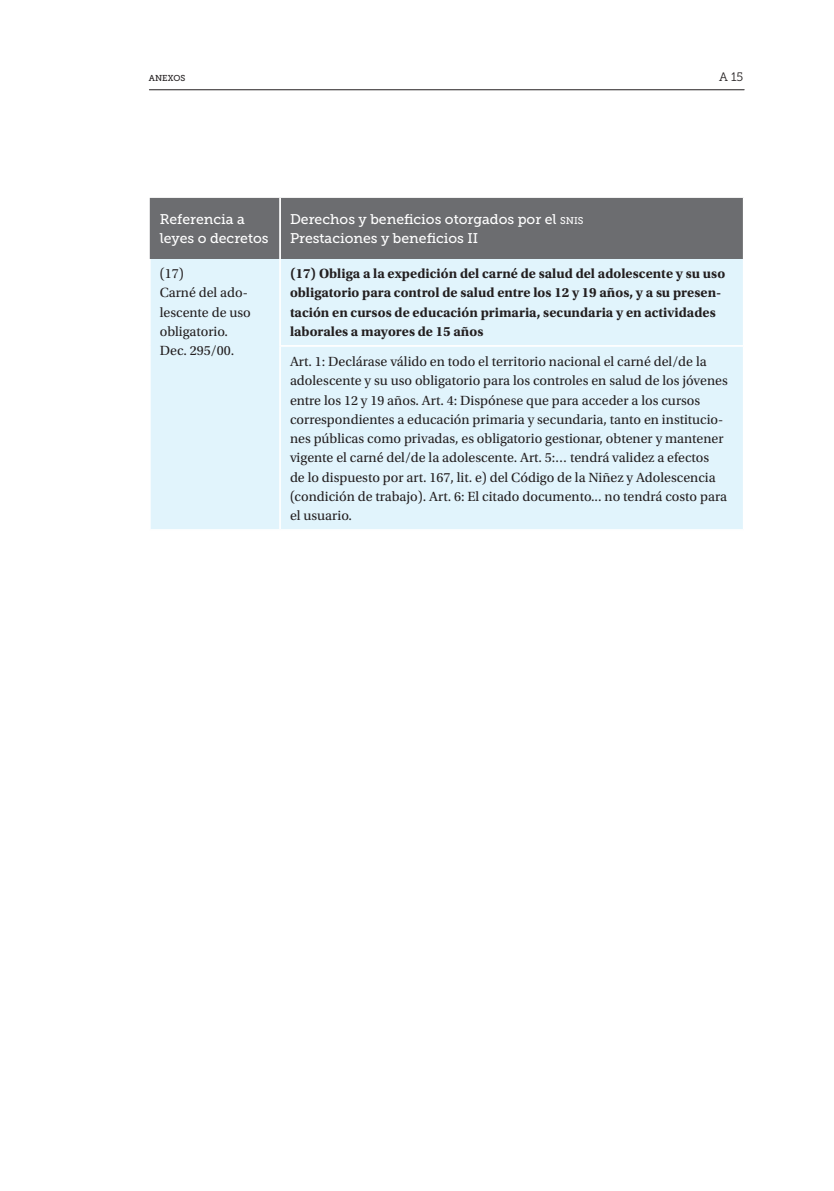
<style>
.page{position:relative;width:834px;height:1191px;background:#fff}
.page>*{position:absolute;margin:0;border:0;box-sizing:border-box;transform-origin:0 0}
.TEXTO_CUADRO{font:14px/19.2px "Utopia Std";color:#231f20}
.TEXTO_CUADRO-2{font:700 14px/19.2px "Utopia Std";color:#231f20}
.TEXTO_CUADRO_CABEZAL{font:14px/19.2px "Museo Slab 500";color:#fff}
.t1{font:12.25px "Museo Slab 300";color:#231f20}
.t2{font:8.58px "Museo Slab 500";color:#231f20}
.s1{font-size:9.8px}
</style>
<div class="page">
<hr style="left:149px;top:89px;width:595px;height:1px;background:#231f20">
<div style="left:150px;top:198px;width:592px;height:61px;background:#6c6d70"></div>
<div style="left:151px;top:259px;width:591px;height:270px;background:#e1f4fc"></div>
<hr style="left:279px;top:198px;width:2px;height:61px;background:#fff">
<hr style="left:279px;top:259px;width:2px;height:86px;background:#fff">
<hr style="left:279px;top:345px;width:465px;height:2px;background:#fff">
<hr style="left:279px;top:347px;width:2px;height:182px;background:#fff">
<p class="t2" style="left:149px;top:73px;width:38px">ANEXOS</p>
<p class="t1" style="left:719px;top:70px;width:26px">A 15</p>
<p class="TEXTO_CUADRO_CABEZAL" style="left:160px;top:210px;width:110px">Referencia a leyes o decretos</p>
<p class="TEXTO_CUADRO_CABEZAL" style="left:290px;top:210px;width:295px">Derechos y beneficios otorgados por el <span class="s1">SNIS</span></p>
<p class="TEXTO_CUADRO_CABEZAL" style="left:290px;top:229px;width:190px">Prestaciones y beneficios II</p>
<p class="TEXTO_CUADRO" style="left:160px;top:264px;width:25px">(17)</p>
<p class="TEXTO_CUADRO" style="left:160px;top:283px;width:93px">Carné del ado&shy;lescente de uso obligatorio.</p>
<p class="TEXTO_CUADRO" style="left:160px;top:341px;width:76px">Dec. 295/00.</p>
<p class="TEXTO_CUADRO-2" style="left:290px;top:264px;width:436px">(17) Obliga a la expedición del carné de salud del adolescente y su uso obligatorio para control de salud entre los 12 y 19 años, y a su presen&shy;tación en cursos de educación primaria, secundaria y en actividades laborales a mayores de 15 años</p>
<p class="TEXTO_CUADRO" style="left:290px;top:352px;width:439px">Art. 1: Declárase válido en todo el territorio nacional el carné del/de la adolescente y su uso obligatorio para los controles en salud de los jóvenes entre los 12 y 19 años. Art. 4: Dispónese que para acceder a los cursos correspondientes a educación primaria y secundaria, tanto en institucio&shy;nes públicas como privadas, es obligatorio gestionar, obtener y mantener vigente el carné del/de la adolescente. Art. 5:… tendrá validez a efectos<br>de lo dispuesto por art. 167, lit. e) del Código de la Niñez y Adolescencia (condición de trabajo). Art. 6: El citado documento... no tendrá costo para el usuario.</p>
</div>
